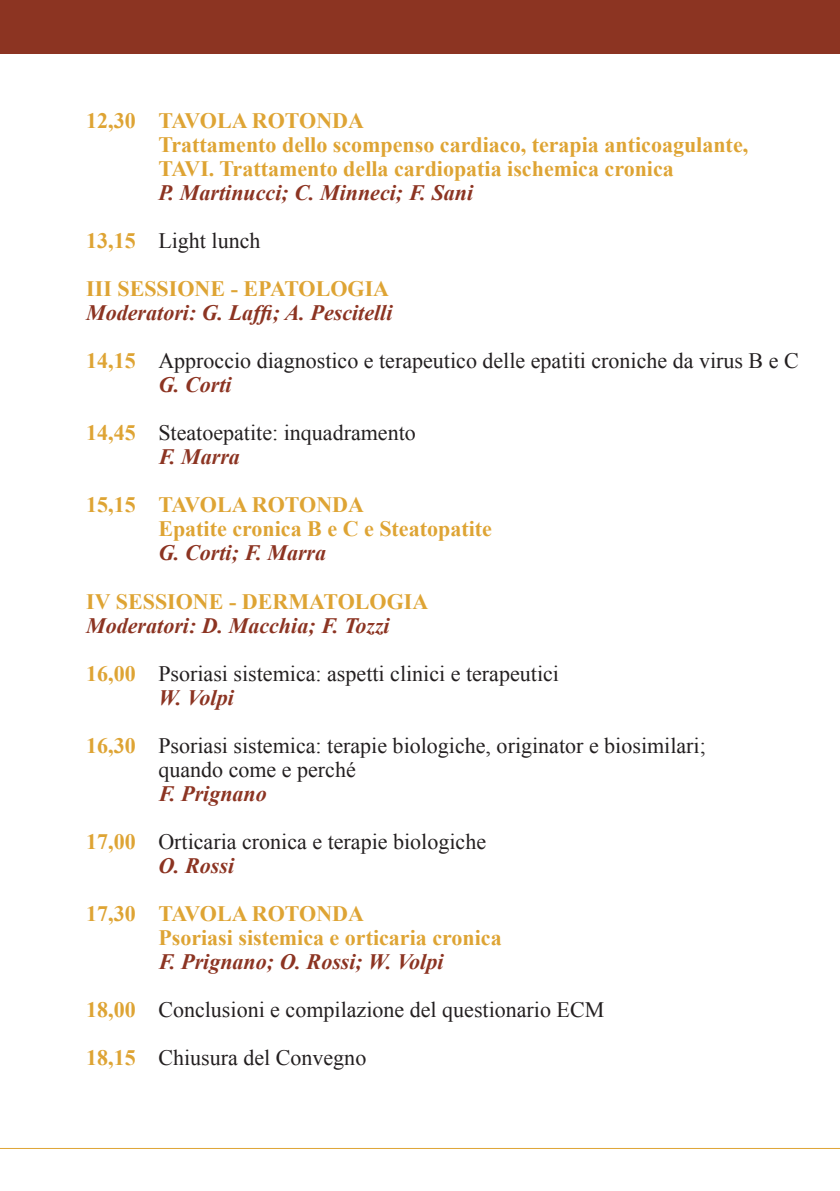
<style>
.page{position:relative;width:840px;height:1191px;background:#fff}
.page>*{position:absolute;margin:0;border:0;box-sizing:border-box;transform-origin:0 0}
.t1{font:22px "Times New Roman";color:#231f20}
.t2{font:700 22px/24px "Times New Roman";color:#dea434}
.t3{font:italic 700 22px "Times New Roman";color:#8c3422}
.s1{font-weight:700;color:#dea434}
</style>
<div class="page">
<hr style="left:0;top:1148px;width:839px;height:1px;background:#dea434">
<div style="left:0;top:0;width:839px;height:54px;background:#8c3422"></div>
<p class="t2" style="left:86px;top:108px;width:279px">12,30 TAVOLA ROTONDA</p>
<p class="t2" style="left:158px;top:132px;width:591px">Trattamento dello scompenso cardiaco, terapia anticoagulante,<br>TAVI. Trattamento della cardiopatia ischemica cronica</p>
<p class="t3" style="left:158px;top:178px;width:316px">P. Martinucci; C. Minneci; F. Sani</p>
<p class="t1" style="left:86px;top:226px;width:176px"><span class="s1">13,15</span> Light lunch</p>
<p class="t2" style="left:86px;top:276px;width:304px">III SESSIONE - EPATOLOGIA</p>
<p class="t3" style="left:86px;top:298px;width:307px">Moderatori: G. Laffi; A. Pescitelli</p>
<p class="t1" style="left:86px;top:346px;width:713px"><span class="s1">14,15</span> Approccio diagnostico e terapeutico delle epatiti croniche da virus B e C</p>
<p class="t3" style="left:158px;top:370px;width:75px">G. Corti</p>
<p class="t1" style="left:86px;top:418px;width:331px"><span class="s1">14,45</span> Steatoepatite: inquadramento</p>
<p class="t3" style="left:158px;top:442px;width:83px">F. Marra</p>
<p class="t2" style="left:86px;top:492px;width:279px">15,15 TAVOLA ROTONDA</p>
<p class="t2" style="left:158px;top:516px;width:335px">Epatite cronica B e C e Steatopatite</p>
<p class="t3" style="left:158px;top:538px;width:169px">G. Corti; F. Marra</p>
<p class="t2" style="left:86px;top:588px;width:343px">IV SESSIONE - DERMATOLOGIA</p>
<p class="t3" style="left:86px;top:610px;width:305px">Moderatori: D. Macchia; F. Tozzi</p>
<p class="t1" style="left:86px;top:658px;width:474px"><span class="s1">16,00</span> Psoriasi sistemica: aspetti clinici e terapeutici</p>
<p class="t3" style="left:158px;top:682px;width:77px">W. Volpi</p>
<p class="t1" style="left:86px;top:730px;width:620px"><span class="s1">16,30</span> Psoriasi sistemica: terapie biologiche, originator e biosimilari;</p>
<p class="t1" style="left:158px;top:754px;width:199px">quando come e perché</p>
<p class="t3" style="left:158px;top:778px;width:110px">F. Prignano</p>
<p class="t1" style="left:86px;top:826px;width:401px"><span class="s1">17,00</span> Orticaria cronica e terapie biologiche</p>
<p class="t3" style="left:158px;top:850px;width:77px">O. Rossi</p>
<p class="t2" style="left:86px;top:900px;width:279px">17,30 TAVOLA ROTONDA</p>
<p class="t2" style="left:158px;top:924px;width:344px">Psoriasi sistemica e orticaria cronica</p>
<p class="t3" style="left:158px;top:946px;width:286px">F. Prignano; O. Rossi; W. Volpi</p>
<p class="t1" style="left:86px;top:994px;width:519px"><span class="s1">18,00</span> Conclusioni e compilazione del questionario ECM</p>
<p class="t1" style="left:86px;top:1042px;width:281px"><span class="s1">18,15</span> Chiusura del Convegno</p>
</div>
